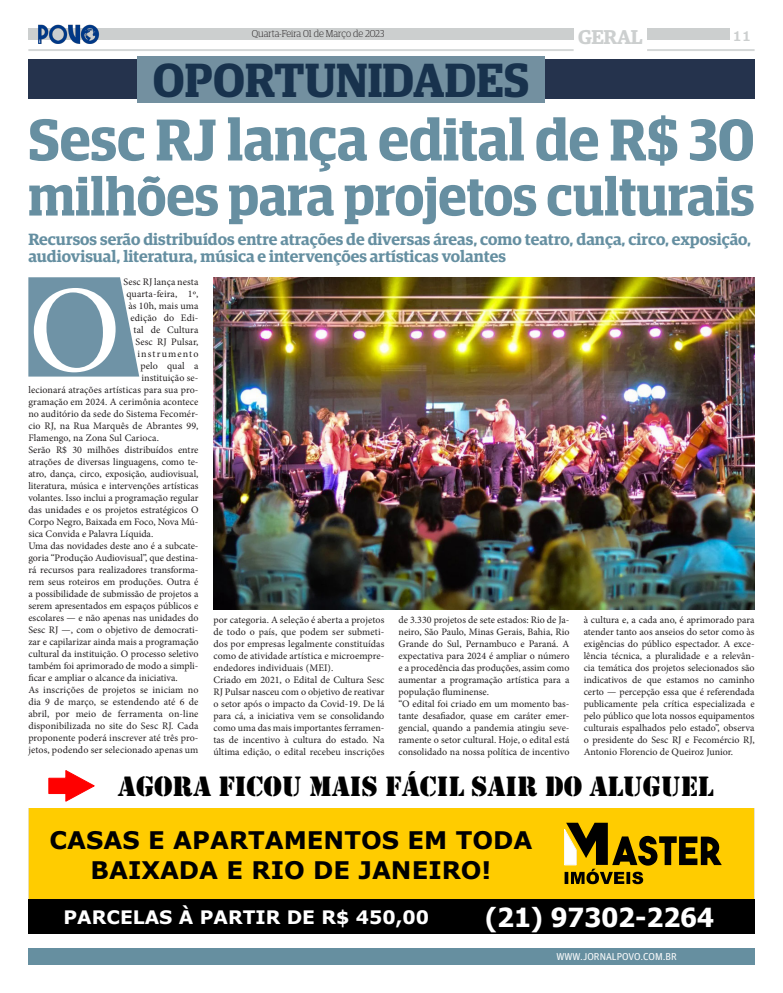
<style>
.page{position:relative;width:783px;height:993px;background:#fff}
.page>*{position:absolute;margin:0;border:0;box-sizing:border-box;transform-origin:0 0}
.t1{font:124px "Minion Pro";color:#fff}
.t2{font:600 59px "Guardian Egyptian Display";color:#678fa1}
.t3{font:600 54.1px "Guardian Egyptian Display";color:#678fa1}
.t4{font:600 48px "Guardian Egyptian Display";color:#18324d}
.t5{font:29.1px "Stencil";color:#000}
.t6{font:700 26.5px "Tahoma";color:#fff}
.t7{font:700 24.4px/29.7px "Verdana";color:#000;text-align:center}
.t8{font:600 20px "Guardian Egyptian";letter-spacing:-.02em;color:#cccfcf}
.t9{font:700 18.7px "Verdana";color:#fff}
.t10{font:600 16.3px/16.6px "Guardian Egyptian";color:#658fa1}
.t11{font:16px "Clarendon BT";color:#cccfcf}
.t12{font:10px/12px "Minion Pro";letter-spacing:.005em;color:#231f20;text-align:justify}
.t13{font:300 10px "Guardian Egyptian Display";color:#231f20}
.t14{font:10px "Guardian Agate Sans G1 D Regular";color:#fff}
.t15{font:10px "Minion Pro";letter-spacing:.11em;color:#231f20}
</style>
<div class="page">
<div style="left:28px;top:947px;width:726px;height:17px;background:#668fa0"></div>
<div style="left:28px;top:28px;width:545px;height:12px;background:#cccfcf"></div>
<div style="left:647px;top:28px;width:82px;height:12px;background:#cccfcf"></div>
<hr style="left:647px;top:49px;width:107px;height:2px;background:#cccfcf">
<hr style="left:28px;top:49px;width:545px;height:2px;background:#cccfcf">
<div style="left:28px;top:59px;width:726px;height:40px;background:#25334d"></div>
<div style="left:137px;top:56px;width:407px;height:46px;background:#7390a0"></div>
<svg style="left:28px;top:277px;width:111px;height:99px;background:#7c9cae"></svg>
<img style="left:213px;top:277px;width:541px;height:332px">
<div style="left:28px;top:808px;width:726px;height:90px;background:#fc0"></div>
<svg style="left:564px;top:822px;width:157px;height:61px;background:#a58508"></svg>
<div style="left:28px;top:898px;width:726px;height:35px;background:#000"></div>
<svg style="left:48px;top:770px;width:47px;height:31px"></svg>
<img style="left:38px;top:24px;width:61px;height:20px">
<p class="t13" style="left:252px;top:28px;width:134px">Quarta-Feira 01 de Março de 2023</p>
<h3 class="t11" style="left:732px;top:25px;width:21px">11</h3>
<h3 class="t8" style="left:578px;top:22px;width:66px">GERAL</h3>
<p class="t4" style="left:153px;top:54px;width:378px">OPORTUNIDADES</p>
<p class="t2" style="left:28px;top:107px;width:727px">Sesc RJ lança edital de R$ 30</p>
<p class="t3" style="left:28px;top:167px;width:727px">milhões para projetos culturais</p>
<p class="t10" style="left:28px;top:230px;width:724px">Recursos serão distribuídos entre atrações de diversas áreas, como teatro, dança, circo, exposição, audiovisual, literatura, música e intervenções artísticas volantes</p>
<p class="t12" style="left:123px;top:275px;width:76px">Sesc RJ lança nesta</p>
<p class="t12" style="left:126px;top:287px;width:74px">quarta-feira, 1º,</p>
<p class="t12" style="left:128px;top:299px;width:71px">às 10h, mais uma</p>
<p class="t12" style="left:130px;top:311px;width:70px">edição do Edi-</p>
<p class="t12" style="left:133px;top:323px;width:67px">tal de Cultura</p>
<p class="t12" style="left:135px;top:335px;width:65px">Sesc RJ Pulsar,</p>
<p class="t15" style="left:137px;top:346px;width:62px">instrumento</p>
<p class="t12" style="left:140px;top:359px;width:60px">pelo qual a</p>
<p class="t12" style="left:141px;top:371px;width:59px">instituição se-</p>
<p class="t12" style="left:28px;top:383px;width:172px">lecionará atrações artísticas para sua pro-</p>
<p class="t12" style="left:28px;top:395px;width:172px">gramação em 2024. A cerimônia acontece</p>
<p class="t12" style="left:28px;top:407px;width:172px">no auditório da sede do Sistema Fecomér-</p>
<p class="t12" style="left:28px;top:419px;width:172px">cio RJ, na Rua Marquês de Abrantes 99,</p>
<p class="t12" style="left:28px;top:431px;width:132px">Flamengo, na Zona Sul Carioca.</p>
<p class="t12" style="left:28px;top:443px;width:172px">Serão R$ 30 milhões distribuídos entre atrações de diversas linguagens, como te&shy;atro, dança, circo, exposição, audiovisual, literatura, música e intervenções artísticas volantes. Isso inclui a programação regular das unidades e os projetos estratégicos O Corpo Negro, Baixada em Foco, Nova Mú&shy;sica Convida e Palavra Líquida.</p>
<p class="t12" style="left:28px;top:539px;width:172px">Uma das novidades deste ano é a subcate&shy;goria “Produção Audiovisual”, que destina&shy;rá recursos para realizadores transforma&shy;rem seus roteiros em produções. Outra é a possibilidade de submissão de projetos a serem apresentados em espaços públicos e escolares — e não apenas nas unidades do Sesc RJ —, com o objetivo de democrati&shy;zar e capilarizar ainda mais a programação cultural da instituição. O processo seletivo também foi aprimorado de modo a simpli&shy;ficar e ampliar o alcance da iniciativa.</p>
<p class="t12" style="left:28px;top:683px;width:172px">As inscrições de projetos se iniciam no dia 9 de março, se estendendo até 6 de abril, por meio de ferramenta on-line disponibilizada no site do Sesc RJ. Cada proponente poderá inscrever até três pro&shy;jetos, podendo ser selecionado apenas um</p>
<p class="t1" style="left:28px;top:248px;width:94px">O</p>
<p class="t12" style="left:213px;top:613px;width:172px">por categoria. A seleção é aberta a projetos de todo o país, que podem ser submeti&shy;dos por empresas legalmente constituídas como de atividade artística e microempre&shy;endedores individuais (MEI).</p>
<p class="t12" style="left:213px;top:673px;width:172px">Criado em 2021, o Edital de Cultura Sesc RJ Pulsar nasceu com o objetivo de reativar o setor após o impacto da Covid-19. De lá para cá, a iniciativa vem se consolidando como uma das mais importantes ferramen&shy;tas de incentivo à cultura do estado. Na última edição, o edital recebeu inscrições</p>
<p class="t12" style="left:398px;top:613px;width:172px">de 3.330 projetos de sete estados: Rio de Ja&shy;neiro, São Paulo, Minas Gerais, Bahia, Rio Grande do Sul, Pernambuco e Paraná. A expectativa para 2024 é ampliar o número e a procedência das produções, assim como aumentar a programação artística para a população fluminense.</p>
<p class="t12" style="left:398px;top:697px;width:172px">“O edital foi criado em um momento bas&shy;tante desafiador, quase em caráter emer&shy;gencial, quando a pandemia atingiu seve&shy;ramente o setor cultural. Hoje, o edital está consolidado na nossa política de incentivo</p>
<p class="t12" style="left:583px;top:613px;width:172px">à cultura e, a cada ano, é aprimorado para atender tanto aos anseios do setor como às exigências do público espectador. A exce&shy;lência técnica, a pluralidade e a relevân&shy;cia temática dos projetos selecionados são indicativos de que estamos no caminho certo — percepção essa que é referendada publicamente pela crítica especializada e pelo público que lota nossos equipamentos culturais espalhados pelo estado”, observa o presidente do Sesc RJ e Fecomércio RJ, Antonio Florencio de Queiroz Junior.</p>
<p class="t5" style="left:118px;top:769px;width:596px">AGORA FICOU MAIS FÁCIL SAIR DO ALUGUEL</p>
<p class="t7" style="left:50px;top:824px;width:484px">CASAS E APARTAMENTOS EM TODA<br>BAIXADA E RIO DE JANEIRO!</p>
<p class="t9" style="left:64px;top:904px;width:367px">PARCELAS À PARTIR DE R$ 450,00</p>
<p class="t6" style="left:485px;top:898px;width:230px">(21) 97302-2264</p>
<p class="t14" style="left:556px;top:949px;width:122px">WWW.JORNALPOVO.COM.BR</p>
</div>
